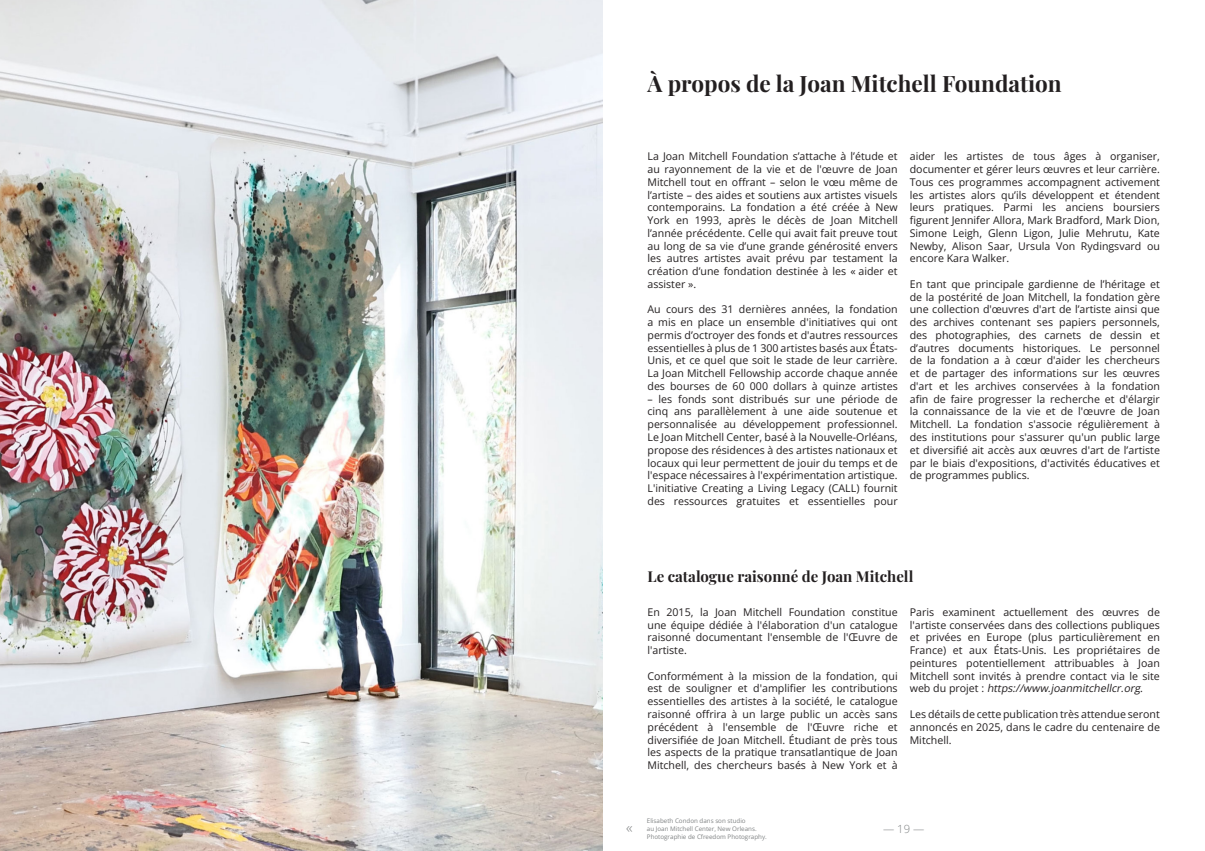
<style>
.page{position:relative;width:1205px;height:851px;background:#fff}
.page>*{position:absolute;margin:0;border:0;box-sizing:border-box;transform-origin:0 0}
.t1{font:700 22.5px "Playfair Display";color:#231f20}
.t2{font:700 15px "Playfair Display";color:#231f20}
.t3{font:15px "Open Sans";color:#808384}
.t4{font:11.25px "Open Sans";color:#808384}
.t5{font:10.62px/12.8px "Open Sans";color:#231f20;text-align:justify}
.t6{font:6.25px "Open Sans";color:#808384}
.s1{font-style:italic}
</style>
<div class="page">
<img style="left:0;top:0;width:602px;height:850px">
<p class="t1" style="left:647px;top:66px;width:416px">À propos de la Joan Mitchell Foundation</p>
<p class="t5" style="left:647px;top:150px;width:252px">La Joan Mitchell Foundation s’attache à l’étude et au rayonnement de la vie et de l'œuvre de Joan Mitchell tout en offrant – selon le vœu même de l’artiste – des aides et soutiens aux artistes visuels contemporains. La fondation a été créée à New York en 1993, après le décès de Joan Mitchell l’année précédente. Celle qui avait fait preuve tout au long de sa vie d’une grande générosité envers les autres artistes avait prévu par testament la création d’une fondation destinée à les « aider et assister ».</p>
<p class="t5" style="left:647px;top:303px;width:252px">Au cours des 31 dernières années, la fondation a mis en place un ensemble d'initiatives qui ont permis d’octroyer des fonds et d'autres ressources essentielles à plus de 1 300 artistes basés aux États-Unis, et ce quel que soit le stade de leur carrière.<br>La Joan Mitchell Fellowship accorde chaque année des bourses de 60 000 dollars à quinze artistes</p>
<p class="t5" style="left:647px;top:392px;width:252px">– les fonds sont distribués sur une période de cinq ans parallèlement à une aide soutenue et personnalisée au développement professionnel.<br>Le Joan Mitchell Center, basé à la Nouvelle-Orléans, propose des résidences à des artistes nationaux et locaux qui leur permettent de jouir du temps et de l'espace nécessaires à l'expérimentation artistique.<br>L'initiative Creating a Living Legacy (CALL) fournit des ressources gratuites et essentielles pour</p>
<p class="t5" style="left:910px;top:150px;width:252px">aider les artistes de tous âges à organiser, documenter et gérer leurs œuvres et leur carrière.<br>Tous ces programmes accompagnent activement les artistes alors qu’ils développent et étendent leurs pratiques. Parmi les anciens boursiers figurent Jennifer Allora, Mark Bradford, Mark Dion, Simone Leigh, Glenn Ligon, Julie Mehrutu, Kate Newby, Alison Saar, Ursula Von Rydingsvard ou encore Kara Walker.</p>
<p class="t5" style="left:910px;top:277px;width:252px">En tant que principale gardienne de l’héritage et de la postérité de Joan Mitchell, la fondation gère une collection d'œuvres d'art de l’artiste ainsi que des archives contenant ses papiers personnels, des photographies, des carnets de dessin et d’autres documents historiques. Le personnel de la fondation a à cœur d'aider les chercheurs et de partager des informations sur les œuvres d'art et les archives conservées à la fondation afin de faire progresser la recherche et d'élargir la connaissance de la vie et de l'œuvre de Joan Mitchell. La fondation s'associe régulièrement à des institutions pour s'assurer qu'un public large et diversifié ait accès aux œuvres d'art de l’artiste par le biais d'expositions, d'activités éducatives et de programmes publics.</p>
<p class="t2" style="left:647px;top:564px;width:267px">Le catalogue raisonné de Joan Mitchell</p>
<p class="t5" style="left:647px;top:605px;width:252px">En 2015, la Joan Mitchell Foundation constitue une équipe dédiée à l'élaboration d'un catalogue raisonné documentant l'ensemble de l'Œuvre de l'artiste.</p>
<p class="t5" style="left:647px;top:669px;width:252px">Conformément à la mission de la fondation, qui est de souligner et d'amplifier les contributions essentielles des artistes à la société, le catalogue raisonné offrira à un large public un accès sans précédent à l'ensemble de l'Œuvre riche et diversifiée de Joan Mitchell. Étudiant de près tous les aspects de la pratique transatlantique de Joan Mitchell, des chercheurs basés à New York et à</p>
<p class="t5" style="left:910px;top:605px;width:252px">Paris examinent actuellement des œuvres de l'artiste conservées dans des collections publiques et privées en Europe (plus particulièrement en France) et aux États-Unis. Les propriétaires de peintures potentiellement attribuables à Joan Mitchell sont invités à prendre contact via le site w e b d u p r oj e t : <span class="s1">https://www.joanmitchellcr.org</span>.</p>
<p class="t5" style="left:910px;top:707px;width:252px">Les détails de cette publication très attendue seront annoncés en 2025, dans le cadre du centenaire de Mitchell.</p>
<p class="t3" style="left:626px;top:817px;width:8px">«</p>
<p class="t6" style="left:647px;top:816px;width:100px">Elisabeth Condon dans son studio</p>
<p class="t6" style="left:647px;top:824px;width:111px">au Joan Mitchell Center, New Orleans.</p>
<p class="t6" style="left:647px;top:831px;width:121px">Photographie de Cfreedom Photography.</p>
<p class="t4" style="left:883px;top:821px;width:43px">— 19 —</p>
</div>
